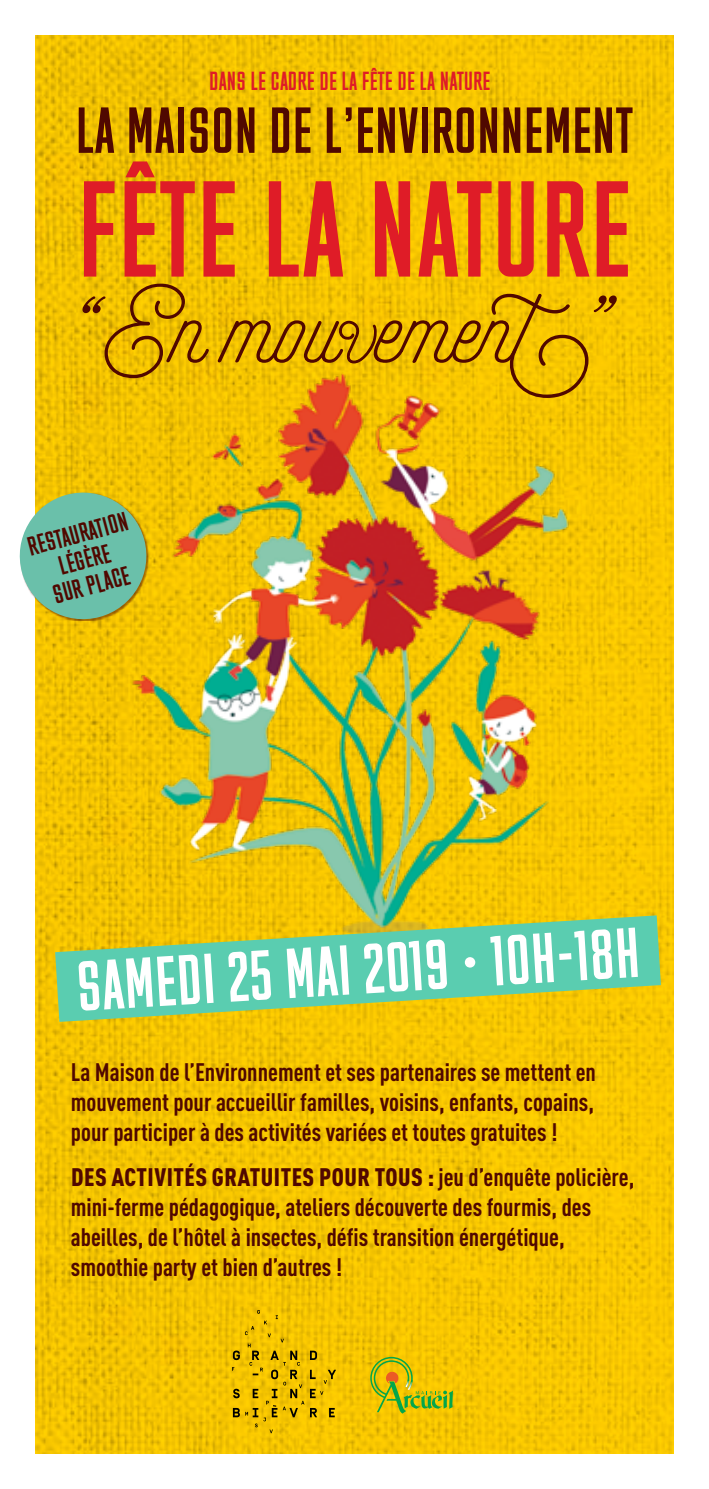
<style>
.page{position:relative;width:709px;height:1489px;background:#fff}
.page>*{position:absolute;margin:0;border:0;box-sizing:border-box;transform-origin:0 0}
.t1{font:130px "M Fred";color:#df1c27}
.t2{font:67.5px "M Fred";color:#fff}
.t3{font:62px "M Fred";color:#500800}
.t4{font:25.5px/26.5px "M Fred";color:#500800;text-align:center}
.t5{font:700 condensed 25px/30px "DIN Pro";color:#500800;text-align:justify}
.t6{font:25px "M Fred";color:#df1c27}
.s1{font-weight:900}
</style>
<div class="page">
<img style="left:35px;top:35px;width:638px;height:1418px">
<svg style="left:370px;top:1356px;width:83px;height:57px;background:#c9bd0e"></svg>
<svg style="left:232px;top:1309px;width:104px;height:123px;background:#e3b600"></svg>
<img style="left:120px;top:365px;width:554px;height:583px">
<svg style="left:55px;top:915px;width:606px;height:106px;background:#8ec974"></svg>
<svg style="left:19px;top:485px;width:134px;height:141px;background:#96c384"></svg>
<svg style="left:81px;top:283px;width:128px;height:95px;background:#d9a700"></svg>
<svg style="left:217px;top:293px;width:401px;height:105px;background:#e0ab00"></svg>
<p class="t6" style="left:209px;top:67px;width:283px">DANS LE CADRE DE LA FÊTE DE LA NATURE</p>
<h3 class="t3" style="left:75px;top:97px;width:559px">LA MAISON DE L’ENVIRONNEMENT</h3>
<h1 class="t1" style="left:77px;top:160px;width:556px">FÊTE LA NATURE</h1>
<p class="t4" style="left:25px;top:535px;width:105px;rotate:-15deg">RESTAURATION<br>LÉGÈRE<br>SUR PLACE</p>
<h2 class="t2" style="left:74px;top:948px;width:566px;rotate:-3deg">SAMEDI 25 MAI 2019 • 10H-18H</h2>
<p class="t5" style="left:71px;top:1055px;width:526px">La Maison de l’Environnement et ses partenaires se mettent en mouvement pour accueillir familles, voisins, enfants, copains, pour participer à des activités variées et toutes gratuites !</p>
<p class="t5" style="left:71px;top:1159px;width:565px;text-align:left"><span class="s1">DES ACTIVITÉS GRATUITES POUR TOUS :</span> jeu d’enquête policière, mini-ferme pédagogique, ateliers découverte des fourmis, des abeilles, de l’hôtel à insectes, défis transition énergétique, smoothie party et bien d’autres !</p>
</div>
